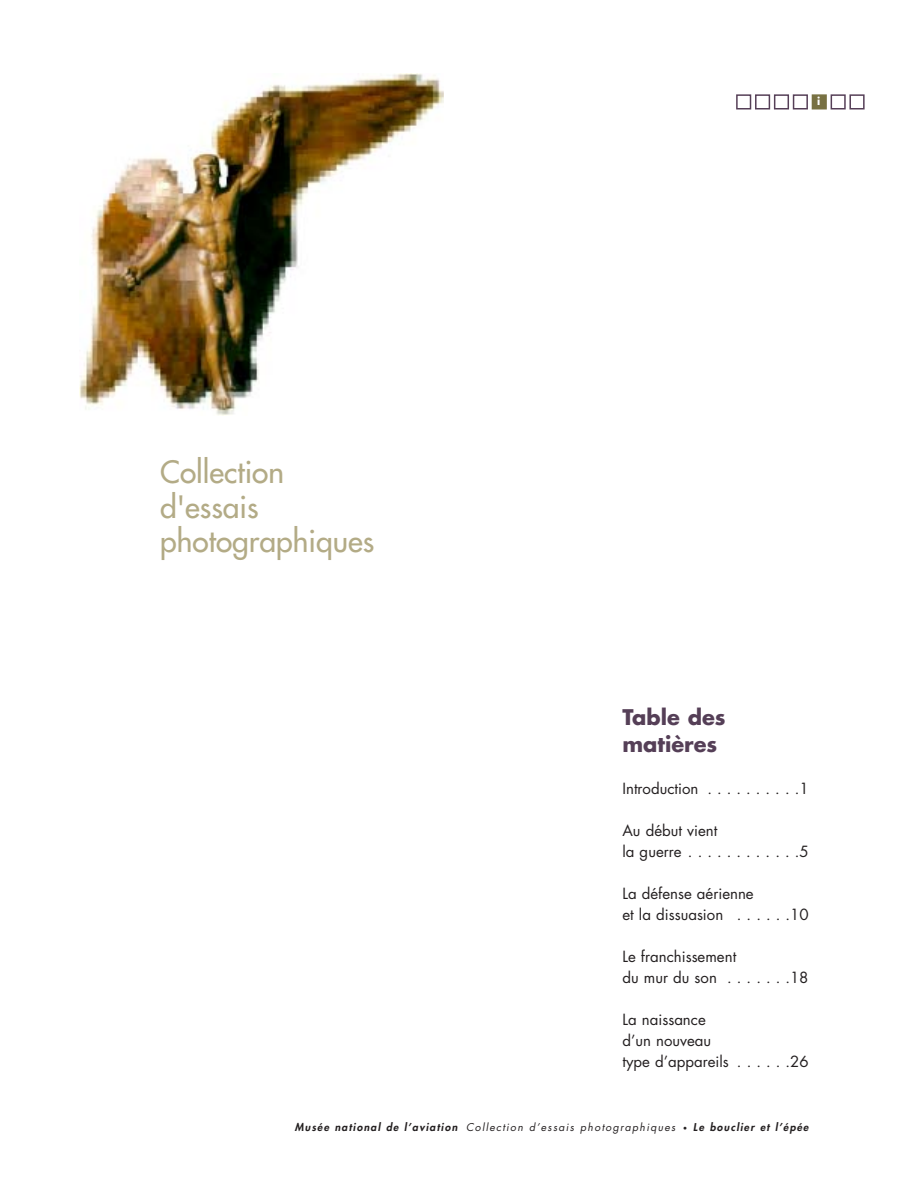
<style>
.page{position:relative;width:918px;height:1188px;background:#fff}
.page>*{position:absolute;margin:0;border:0;box-sizing:border-box;transform-origin:0 0}
.t1{font:30px/34.5px "Futura";color:#b3ab86}
.t2{font:700 21px/27px "Futura";color:#553f57}
.t3{font:15px/21px "Futura";color:#231f20}
.t4{font:italic 800 10.5px "Futura";color:#231f20}
.t5{font:700 10.5px "Futura";color:#fff}
.s1{font-weight:400}
.s2{font-weight:300;font-style:normal;font-size:7.5px}
</style>
<div class="page">
<svg style="left:736px;top:94px;width:72px;height:16px"></svg>
<div style="left:812px;top:94px;width:15px;height:16px;background:#787142;border:2px solid #787142"></div>
<svg style="left:830px;top:94px;width:35px;height:16px"></svg>
<img style="left:80px;top:74px;width:364px;height:342px">
<p class="t5" style="left:817px;top:96px;width:5px">i</p>
<h1 class="t1" style="left:160px;top:457px;width:216px">Collection d'essais photographiques</h1>
<h2 class="t2" style="left:622px;top:706px;width:105px">Table des matières</h2>
<p class="t3" style="left:622px;top:779px;width:188px">Introduction . . . . . . . . . .1</p>
<p class="t3" style="left:622px;top:821px;width:188px">Au début vient<br>la guerre . . . . . . . . . . . .5</p>
<p class="t3" style="left:622px;top:884px;width:188px">La défense aérienne<br>et la dissuasion . . . . . .10</p>
<p class="t3" style="left:622px;top:947px;width:188px">Le franchissement<br>du mur du son . . . . . . .18</p>
<p class="t3" style="left:622px;top:1010px;width:188px">La naissance<br>d’un nouveau<br>type d’appareils . . . . . .26</p>
<p class="t4" style="left:295px;top:1122px;width:517px">Musée national de l’aviation <span class="s1">Collection d’essais photographiques</span> <span class="s2">•</span> Le bouclier et l’épée</p>
</div>
